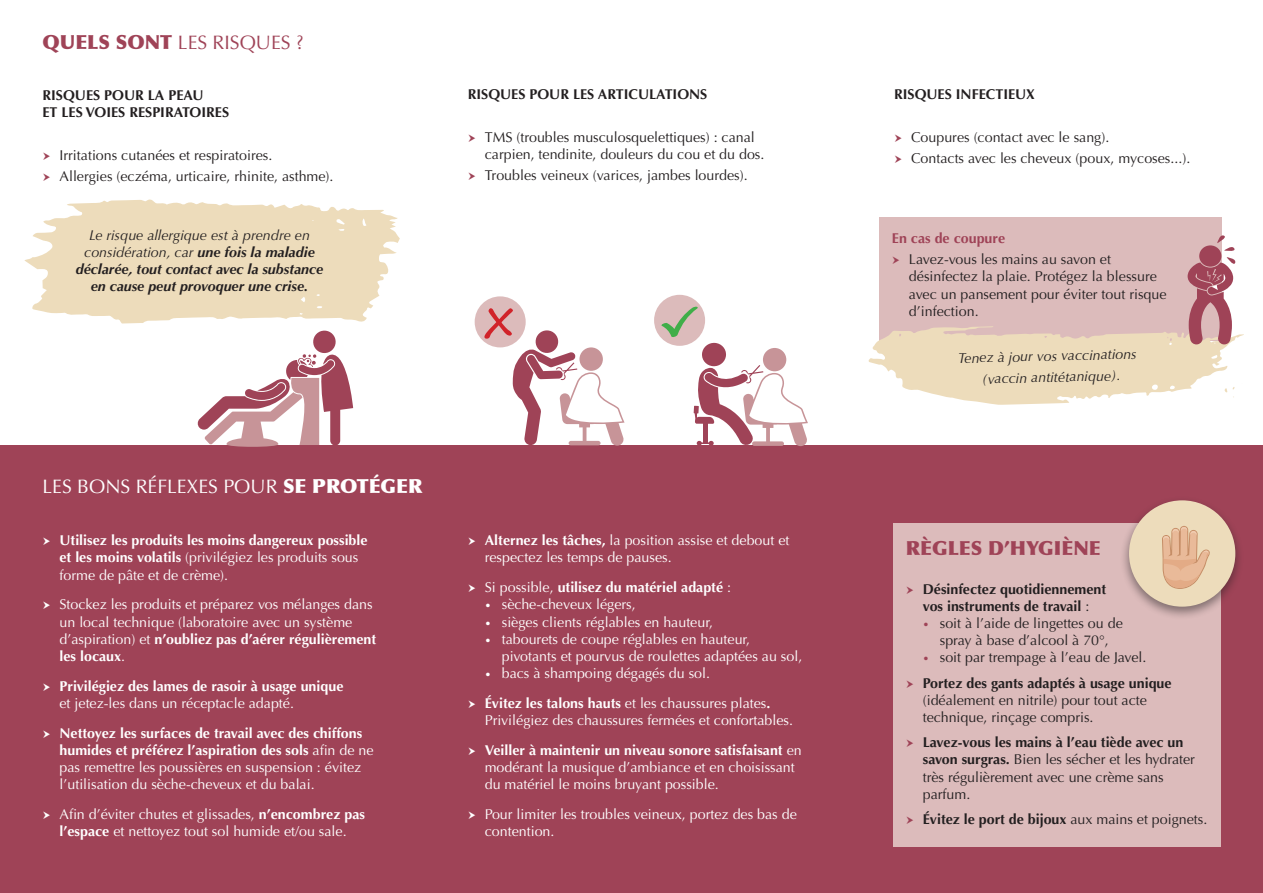
<style>
.page{position:relative;width:1263px;height:893px;background:#fff}
.page>*{position:absolute;margin:0;border:0;box-sizing:border-box;transform-origin:0 0}
.t1{font:19.5px "Optima";color:#fff}
.t2{font:19.5px "Optima";color:#9f4357}
.t3{font:900 19.5px "Optima";color:#9f4357}
.t4{font:14.25px/17.1px "Optima";color:#fff}
.t5{font:14.25px/17.1px "Optima";color:#231f20}
.t6{font:700 14.25px/17.1px "Optima";color:#231f20}
.t7{font:700 14.25px/17.1px "Optima";color:#fff}
.t8{font:italic 700 14.25px/17.1px "Optima";color:#231f20;text-align:center}
.t9{font:italic 14.25px/21.3px "Optima";color:#231f20;text-align:center}
.t10{font:700 14.25px "Optima";color:#9f4357}
.s1{font-weight:900}
.s2{font-weight:400}
.s3{font-weight:700}
.s4{font-size:10.5px}
.s5{font-size:10.5px;color:#9f4357}
.s6{font-weight:400;font-size:10.5px;color:#9f4357}
</style>
<div class="page">
<div style="left:0;top:445px;width:1263px;height:448px;background:#9f4357"></div>
<svg style="left:197px;top:330px;width:156px;height:117px"></svg>
<div style="left:475px;top:296px;width:51px;height:51px;background:#dcbbbb;border-radius:50%"></div>
<svg style="left:484px;top:308px;width:140px;height:138px"></svg>
<div style="left:701px;top:342px;width:25px;height:25px;background:#9f4357;border-radius:50%"></div>
<div style="left:763px;top:348px;width:23px;height:23px;background:#c79498;border-radius:50%"></div>
<div style="left:654px;top:295px;width:51px;height:51px;background:#dcbbbb;border-radius:50%"></div>
<svg style="left:660px;top:306px;width:38px;height:32px"></svg>
<svg style="left:694px;top:365px;width:114px;height:81px"></svg>
<div style="left:879px;top:217px;width:342px;height:124px;background:#dcbbbb"></div>
<svg style="left:24px;top:199px;width:376px;height:124px;fill:#eddcbb"></svg>
<div style="left:893px;top:524px;width:327px;height:323px;background:#dcbbbb"></div>
<div style="left:1120px;top:496px;width:124px;height:124px;background:#231f20;opacity:.5"></div>
<div style="left:1129px;top:500px;width:106px;height:107px;background:#eddcbb;border-radius:50%"></div>
<svg style="left:1162px;top:526px;width:48px;height:63px"></svg>
<svg style="left:868px;top:233px;width:376px;height:172px"></svg>
<h1 class="t2" style="left:43px;top:31px;width:263px"><span class="s1">QUELS SONT</span> LES RISQUES ?</h1>
<p class="t6" style="left:43px;top:87px;width:188px">RISQUES POUR LA PEAU<br>ET LES VOIES RESPIRATOIRES</p>
<p class="t5" style="left:60px;top:145px;width:275px;line-height:21.3px">Irritations cutanées et respiratoires.<br>Allergies (eczéma, urticaire, rhinite, asthme).</p>
<p class="t8" style="left:76px;top:227px;width:249px"><span class="s2">Le risque allergique est à prendre en considération, car</span> une fois la maladie déclarée, tout contact avec la substance en cause peut provoquer une crise.</p>
<p class="t6" style="left:468px;top:86px;width:241px">RISQUES POUR LES ARTICULATIONS</p>
<p class="t5" style="left:485px;top:129px;width:281px">TMS (troubles musculosquelettiques) : canal carpien, tendinite, douleurs du cou et du dos.</p>
<p class="t5" style="left:485px;top:167px;width:264px">Troubles veineux (varices, jambes lourdes).</p>
<h1 class="t1" style="left:43px;top:475px;width:381px">LES BONS RÉFLEXES POUR <span class="s1">SE PROTÉGER</span></h1>
<p class="t7" style="left:60px;top:532px;width:310px">Utilisez les produits les moins dangereux possible et les moins volatils <span class="s2">(privilégiez les produits sous forme de pâte et de crème).</span></p>
<p class="t4" style="left:60px;top:596px;width:318px">Stockez les produits et préparez vos mélanges dans un local technique (laboratoire avec un système d’aspiration) et <span class="s3">n’oubliez pas d’aérer régulièrement les locaux</span>.</p>
<p class="t7" style="left:60px;top:677px;width:285px">Privilégiez des lames de rasoir à usage unique</p>
<p class="t4" style="left:60px;top:694px;width:236px">et jetez-les dans un réceptacle adapté.</p>
<p class="t4" style="left:60px;top:724px;width:315px"><span class="s3">Nettoyez les surfaces de travail avec des chiffons humides et préférez l’aspiration des sols</span> afin de ne pas remettre les poussières en suspension : évitez l’utilisation du sèche-cheveux et du balai.</p>
<p class="t4" style="left:60px;top:805px;width:307px">Afin d’éviter chutes et glissades, <span class="s3">n’encombrez pas l’espace</span> et nettoyez tout sol humide et/ou sale.</p>
<p class="t4" style="left:485px;top:532px;width:306px"><span class="s3">Alternez les tâches,</span> la position assise et debout et respectez les temps de pauses.</p>
<p class="t7" style="left:485px;top:579px;width:248px"><span class="s2">Si possible,</span> utilisez du matériel adapté <span class="s2">:</span></p>
<p class="t4" style="left:485px;top:596px;width:152px"><span class="s4">•</span> sèche-cheveux légers,</p>
<p class="t4" style="left:485px;top:613px;width:230px"><span class="s4">•</span> sièges clients réglables en hauteur,</p>
<p class="t4" style="left:502px;top:630px;width:302px;text-indent:-17px"><span class="s4">•</span> tabourets de coupe réglables en hauteur, pivotants et pourvus de roulettes adaptées au sol,</p>
<p class="t4" style="left:485px;top:658px;width:287px;line-height:29.8px"><span class="s4">•</span> bacs à shampoing dégagés du sol.<br><span class="s3">Évitez les talons hauts</span> et les chaussures plates<span class="s3">.</span></p>
<p class="t4" style="left:485px;top:705px;width:318px;line-height:29.8px">Privilégiez des chaussures fermées et confortables.<br><span class="s3">Veiller à maintenir un niveau sonore satisfaisant</span> en</p>
<p class="t4" style="left:485px;top:759px;width:312px">modérant la musique d’ambiance et en choisissant du matériel le moins bruyant possible.</p>
<p class="t4" style="left:485px;top:805px;width:314px">Pour limiter les troubles veineux, portez des bas de contention.</p>
<p class="t6" style="left:894px;top:86px;width:142px">RISQUES INFECTIEUX</p>
<p class="t5" style="left:911px;top:127px;width:281px;line-height:21.3px">Coupures (contact avec le sang).<br>Contacts avec les cheveux (poux, mycoses...).</p>
<p class="t10" style="left:892px;top:230px;width:115px">En cas de coupure</p>
<p class="t5" style="left:909px;top:251px;width:259px">Lavez-vous les mains au savon et désinfectez la plaie. Protégez la blessure avec un pansement pour éviter tout risque d’infection.</p>
<p class="t9" style="left:957px;top:348px;width:180px;rotate:-2deg">Tenez à jour vos vaccinations (vaccin antitétanique).</p>
<h1 class="t3" style="left:906px;top:536px;width:196px">RÈGLES D’HYGIÈNE</h1>
<p class="t6" style="left:923px;top:580px;width:185px">Désinfectez quotidiennement vos instruments de travail <span class="s2">:</span></p>
<p class="t5" style="left:923px;top:614px;width:201px;text-align:center"><span class="s5">•</span> soit à l’aide de lingettes ou de spray à base d’alcool à 70°,</p>
<p class="t6" style="left:923px;top:644px;width:250px;line-height:25.7px"><span class="s6">•</span> <span class="s2">soit par trempage à l’eau de Javel.<br></span>Portez des gants adaptés à usage unique</p>
<p class="t5" style="left:923px;top:691px;width:226px">(idéalement en nitrile) pour tout acte technique, rinçage compris.</p>
<p class="t5" style="left:923px;top:734px;width:274px"><span class="s3">Lavez-vous les mains à l’eau tiède avec un savon surgras.</span> Bien les sécher et les hydrater très régulièrement avec une crème sans parfum.</p>
<p class="t6" style="left:923px;top:811px;width:286px">Évitez le port de bijoux <span class="s2">aux mains et poignets.</span></p>
</div>
